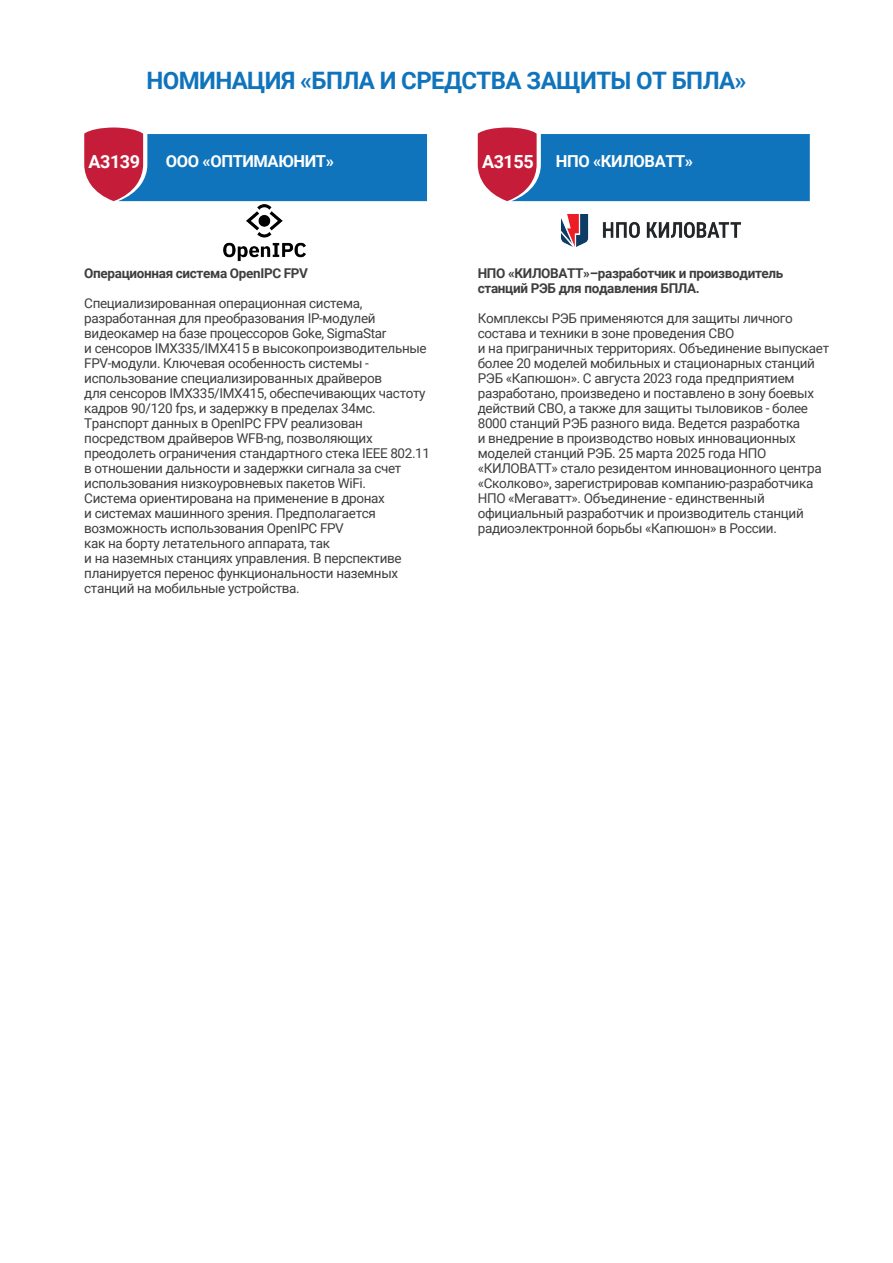
<style>
.page{position:relative;width:893px;height:1263px;background:#fff}
.page>*{position:absolute;margin:0;border:0;box-sizing:border-box;transform-origin:0 0}
.t1{font:700 24px "Roboto";letter-spacing:-.025em;color:#1074bc}
.t2{font:700 18px "Roboto";letter-spacing:-.025em;color:#fff}
.t3{font:700 16.5px "Roboto";letter-spacing:-.025em;color:#fff}
.t4{font:13.5px/15px "Roboto";letter-spacing:-.025em;color:#3e3e3f}
.t5{font:700 13.5px/15px "Roboto";letter-spacing:-.025em;color:#3e3e3f}
</style>
<div class="page">
<svg style="left:84px;top:127px;width:343px;height:74px;background:#4376b0"></svg>
<svg style="left:478px;top:127px;width:332px;height:74px;background:#4475af"></svg>
<img style="left:561px;top:215px;width:179px;height:32px">
<img style="left:223px;top:204px;width:83px;height:57px">
<h1 class="t1" style="left:146px;top:64px;width:602px">НОМИНАЦИЯ «БПЛА И СРЕДСТВА ЗАЩИТЫ ОТ БПЛА»</h1>
<h2 class="t2" style="left:89px;top:149px;width:53px">A3139</h2>
<p class="t3" style="left:166px;top:149px;width:169px">ООО «ОПТИМАЮНИТ»</p>
<h2 class="t2" style="left:482px;top:149px;width:53px">А3155</h2>
<p class="t3" style="left:556px;top:149px;width:139px">НПО «КИЛОВАТТ»</p>
<p class="t5" style="left:84px;top:265px;width:225px">Операционная система ОpenIPC FPV</p>
<p class="t4" style="left:84px;top:295px;width:347px">Специализированная операционная система, разработанная для преобразования IP-модулей видеокамер на базе процессоров Goke, SigmaStar<br>и сенсоров IMX335/IMX415 в высокопроизводительные FPV-модули. Ключевая особенность системы - использование специализированных драйверов<br>для сенсоров IMX335/IMX415, обеспечивающих частоту кадров 90/120 fps, и задержку в пределах 34мс.<br>Транспорт данных в OpenIPC FPV реализован посредством драйверов WFB-ng, позволяющих преодолеть ограничения стандартного стека IEEE 802.11 в отношении дальности и задержки сигнала за счет использования низкоуровневых пакетов WiFi.<br>Система ориентирована на применение в дронах<br>и системах машинного зрения. Предполагается возможность использования OpenIPC FPV<br>как на борту летательного аппарата, так<br>и на наземных станциях управления. В перспективе планируется перенос функциональности наземных станций на мобильные устройства.</p>
<p class="t5" style="left:478px;top:265px;width:307px">НПО «КИЛОВАТТ»–разработчик и производитель станций РЭБ для подавления БПЛА.</p>
<p class="t4" style="left:478px;top:310px;width:353px">Комплексы РЭБ применяются для защиты личного состава и техники в зоне проведения СВО<br>и на приграничных территориях. Объединение выпускает более 20 моделей мобильных и стационарных станций РЭБ «Капюшон». С августа 2023 года предприятием разработано, произведено и поставлено в зону боевых действий СВО, а также для защиты тыловиков - более 8000 станций РЭБ разного вида. Ведется разработка<br>и внедрение в производство новых инновационных моделей станций РЭБ. 25 марта 2025 года НПО «КИЛОВАТТ» стало резидентом инновационного центра «Сколково», зарегистрировав компанию-разработчика НПО «Мегаватт». Объединение - единственный официальный разработчик и производитель станций радиоэлектронной борьбы «Капюшон» в России.</p>
</div>
